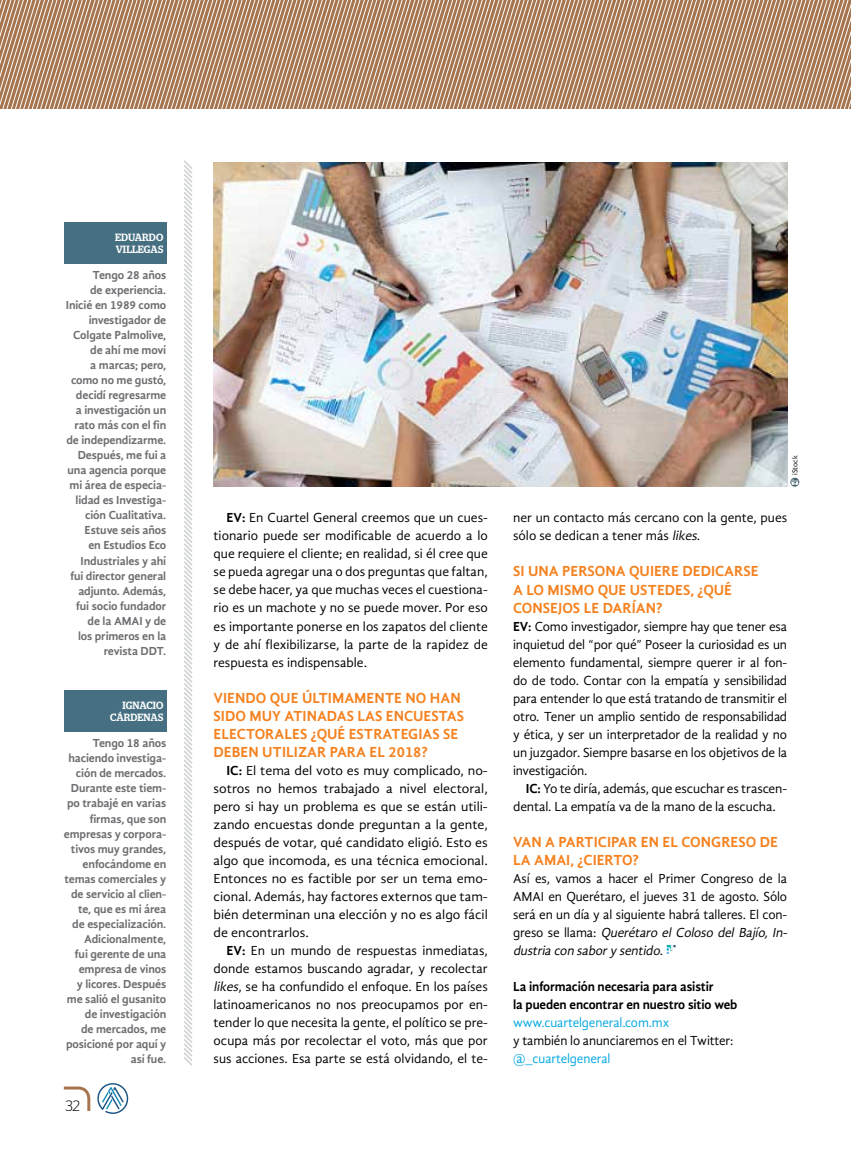
<style>
.page{position:relative;width:851px;height:1149px;background:#fff}
.page>*{position:absolute;margin:0;border:0;box-sizing:border-box;transform-origin:0 0}
.t1{font:700 15px/18px "Gandhi Sans";color:#f58220}
.t2{font:300 15px "Stag Sans";color:#000}
.t3{font:13.5px/18px "Gandhi Sans";letter-spacing:-.01em;color:#000;text-align:justify}
.t4{font:700 13.5px/18px "Gandhi Sans";letter-spacing:-.01em;color:#000}
.t5{font:13.5px "Gandhi Sans";letter-spacing:-.01em;color:#06a7e0}
.t6{font:700 12px/15px "Gandhi Sans";letter-spacing:-.01em;color:#6d6e71;text-align:right}
.t7{font:500 10.5px/12px "Stag";letter-spacing:.01em;color:#fff;scale:.96 1}
.t8{font:7.5px "Gandhi Sans";color:#000}
.s1{font-weight:700}
.s2{font-style:italic}
</style>
<div class="page">
<svg style="left:63px;top:1083px;width:65px;height:30px"></svg>
<svg style="left:0;top:0;width:850px;height:108px;background:#bb977a"></svg>
<svg style="left:666px;top:944px;width:10px;height:10px"></svg>
<div style="left:64px;top:222px;width:102px;height:41px;background:#467082"></div>
<div style="left:64px;top:690px;width:102px;height:41px;background:#467082"></div>
<svg style="left:184px;top:160px;width:9px;height:906px"></svg>
<img style="left:213px;top:162px;width:574px;height:324px">
<svg style="left:790px;top:477px;width:9px;height:9px"></svg>
<svg style="left:791px;top:479px;width:7px;height:5px"></svg>
<p class="t7" style="left:115px;top:231px;width:52px">EDUARDO<br>VILLEGAS</p>
<p class="t6" style="left:66px;top:267px;width:102px">Tengo 28 años<br>de experiencia.<br>Inicié en 1989 como investigador de<br>Colgate Palmolive, de ahí me moví<br>a marcas; pero, como no me gustó, decidí regresarme<br>a investigación un rato más con el fin de independizarme.<br>Después, me fui a una agencia porque mi área de especia&shy;lidad es Investiga&shy;ción Cualitativa.<br>Estuve seis años<br>en Estudios Eco<br>Industriales y ahí fui director general adjunto. Además, fui socio fundador de la AMAI y de<br>los primeros en la revista DDT.</p>
<p class="t7" style="left:110px;top:699px;width:57px;text-align:right">IGNACIO<br>CÁRDENAS</p>
<p class="t6" style="left:64px;top:735px;width:104px">Tengo 18 años haciendo investiga&shy;ción de mercados.<br>Durante este tiem&shy;po trabajé en varias firmas, que son empresas y corpora&shy;tivos muy grandes, enfocándome en temas comerciales y de servicio al clien&shy;te, que es mi área de especialización.<br>Adicionalmente,<br>fui gerente de una empresa de vinos<br>y licores. Después me salió el gusanito de investigación<br>de mercados, me posicioné por aquí y así fue.</p>
<p class="t2" style="left:65px;top:1096px;width:16px">32</p>
<p class="t3" style="left:213px;top:508px;width:276px;text-indent:13px"><span class="s1">EV:</span> En Cuartel General creemos que un cues&shy;tionario puede ser modificable de acuerdo a lo que requiere el cliente; en realidad, si él cree que se pueda agregar una o dos preguntas que faltan, se debe hacer, ya que muchas veces el cuestiona&shy;rio es un machote y no se puede mover. Por eso es importante ponerse en los zapatos del cliente y de ahí flexibilizarse, la parte de la rapidez de respuesta es indispensable.</p>
<p class="t1" style="left:213px;top:688px;width:252px">VIENDO QUE ÚLTIMAMENTE NO HAN<br>SIDO MUY ATINADAS LAS ENCUESTAS<br>ELECTORALES ¿QUÉ ESTRATEGIAS SE<br>DEBEN UTILIZAR PARA EL 2018?</p>
<p class="t3" style="left:213px;top:760px;width:276px;text-indent:13px"><span class="s1">IC:</span> El tema del voto es muy complicado, no&shy;sotros no hemos trabajado a nivel electoral, pero si hay un problema es que se están utili&shy;zando encuestas donde preguntan a la gente, después de votar, qué candidato eligió. Esto es algo que incomoda, es una técnica emocional.<br>Entonces no es factible por ser un tema emo&shy;cional. Además, hay factores externos que tam&shy;bién determinan una elección y no es algo fácil de encontrarlos.</p>
<p class="t3" style="left:213px;top:940px;width:276px;text-indent:13px"><span class="s1">EV:</span> En un mundo de respuestas inmediatas, donde estamos buscando agradar, y recolectar <span class="s2">likes</span>, se ha confundido el enfoque. En los países latinoamericanos no nos preocupamos por en&shy;tender lo que necesita la gente, el político se pre&shy;ocupa más por recolectar el voto, más que por sus acciones. Esa parte se está olvidando, el te-</p>
<p class="t8" style="left:790px;top:475px;width:21px;rotate:-90deg">iStock</p>
<p class="t3" style="left:513px;top:508px;width:275px">ner un contacto más cercano con la gente, pues sólo se dedican a tener más <span class="s2">likes</span>.</p>
<p class="t1" style="left:513px;top:562px;width:247px">SI UNA PERSONA QUIERE DEDICARSE<br>A LO MISMO QUE USTEDES, ¿QUÉ<br>CONSEJOS LE DARÍAN?</p>
<p class="t3" style="left:513px;top:616px;width:275px"><span class="s1">EV:</span> Como investigador, siempre hay que tener esa inquietud del “por qué” Poseer la curiosidad es un elemento fundamental, siempre querer ir al fon&shy;do de todo. Contar con la empatía y sensibilidad para entender lo que está tratando de transmitir el otro. Tener un amplio sentido de responsabilidad y ética, y ser un interpretador de la realidad y no un juzgador. Siempre basarse en los objetivos de la investigación.</p>
<p class="t3" style="left:513px;top:778px;width:275px;text-indent:13px"><span class="s1">IC:</span> Yo te diría, además, que escuchar es trascen&shy;dental. La empatía va de la mano de la escucha.</p>
<p class="t1" style="left:513px;top:832px;width:266px">VAN A PARTICIPAR EN EL CONGRESO DE<br>LA AMAI, ¿CIERTO?</p>
<p class="t3" style="left:513px;top:868px;width:278px;text-align:left">Así es, vamos a hacer el Primer Congreso de la AMAI en Querétaro, el jueves 31 de agosto. Sólo será en un día y al siguiente habrá talleres. El con&shy;g re s o s e l l a m a : <span class="s2">Querétaro el Coloso del Bajío, In&shy;dustria con sabory sentido</span>.</p>
<p class="t4" style="left:513px;top:976px;width:226px">La información necesaria para asistir<br>la pueden encontrar en nuestro sitio web</p>
<p class="t5" style="left:513px;top:1014px;width:157px">www.cuartelgeneral.com.mx</p>
<p class="t3" style="left:513px;top:1030px;width:222px">y también lo anunciaremos en el Twitter:</p>
<p class="t5" style="left:513px;top:1050px;width:99px">@_cuartelgeneral</p>
</div>
